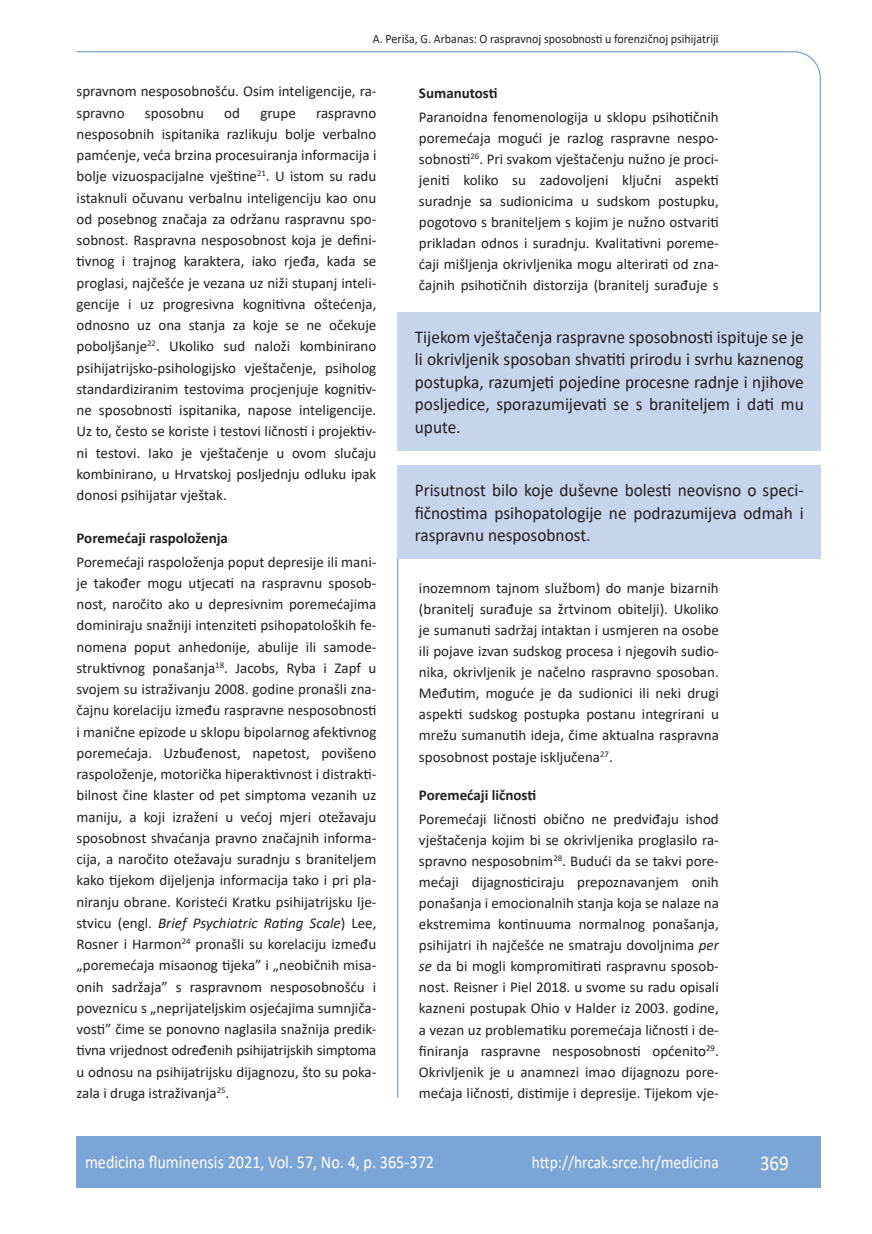
<style>
.page{position:relative;width:872px;height:1234px;background:#fff}
.page>*{position:absolute;margin:0;border:0;box-sizing:border-box;transform-origin:0 0}
.t1{font:21px "Calibri";color:#fff;scale:.9 1}
.anterfile{font:18px/22.5px "Calibri";color:#231f20;text-align:justify;scale:.96 1}
.t2{font:18px "Calibri";color:#fff;scale:.9 1}
.t3{font:17.25px "Calibri";color:#fff;scale:.9 1}
.osnovni_tekst{font:15px/21.3px "Calibri";color:#231f20;text-align:justify}
.podnaslov{font:700 15px "Calibri";color:#231f20}
.glava{font:12.75px "Calibri";color:#231f20;scale:.94 1}
.s1{font-style:italic}
</style>
<div class="page">
<svg style="left:76px;top:51px;width:745px;height:264px"></svg>
<hr style="left:397px;top:558px;width:1px;height:539px;background:#7ca5d7">
<div style="left:77px;top:1135px;width:744px;height:51px;background:#7ca5d7"></div>
<div style="left:398px;top:312px;width:423px;height:138px;background:#c6d5ec"></div>
<div style="left:398px;top:465px;width:422px;height:93px;background:#c6d5ec"></div>
<p class="glava" style="left:373px;top:29px;width:369px">A. Periša, G. Arbanas: O raspravnoj sposobnosti u forenzičnoj psihijatriji</p>
<p class="osnovni_tekst" style="left:77px;top:80px;width:301px">spravnom nesposobnošću. Osim inteligencije, ra&shy;spravno</p>
<p class="osnovni_tekst" style="left:145px;top:102px;width:61px">sposobnu</p>
<p class="osnovni_tekst" style="left:224px;top:102px;width:17px">od</p>
<p class="osnovni_tekst" style="left:260px;top:102px;width:37px">grupe</p>
<p class="osnovni_tekst" style="left:77px;top:102px;width:301px;text-indent:239px">raspravno nesposobnih ispitanika razlikuju bolje verbalno pamćenje, veća brzina procesuiranja informacija i bolje vizuospacijalne vještine<sup>21</sup>. U istom su radu istaknuli očuvanu verbalnu inteligenciju kao onu od posebnog značaja za održanu raspravnu spo&shy;sobnost. Raspravna nesposobnost koja je defini&shy;tivnog i trajnog karaktera, iako rjeđa, kada se proglasi, najčešće je vezana uz niži stupanj inteli&shy;gencije i uz progresivna kognitivna oštećenja, odnosno uz ona stanja za koje se ne očekuje poboljšanje<sup>22</sup>. Ukoliko sud naloži kombinirano psihijatrijsko-psihologijsko vještačenje, psiholog standardiziranim testovima procjenjuje kognitiv&shy;ne sposobnosti ispitanika, napose inteligencije.<br>Uz to, često se koriste i testovi ličnosti i projektiv&shy;ni testovi. Iako je vještačenje u ovom slučaju kombinirano, u Hrvatskoj posljednju odluku ipak donosi psihijatar vještak.</p>
<p class="podnaslov" style="left:77px;top:527px;width:153px">Poremećaji raspoloženja</p>
<p class="osnovni_tekst" style="left:77px;top:550px;width:301px">Poremećaji raspoloženja poput depresije ili mani&shy;je također mogu utjecati na raspravnu sposob&shy;nost, naročito ako u depresivnim poremećajima dominiraju snažniji intenziteti psihopatoloških fe&shy;nomena poput anhedonije, abulije ili samode&shy;struktivnog ponašanja<sup>18</sup>. Jacobs, Ryba i Zapf u svojem su istraživanju 2008. godine pronašli zna&shy;čajnu korelaciju između raspravne nesposobnosti i manične epizode u sklopu bipolarnog afektivnog poremećaja. Uzbuđenost, napetost, povišeno raspoloženje, motorička hiperaktivnost i distrakti&shy;bilnost čine klaster od pet simptoma vezanih uz maniju, a koji izraženi u većoj mjeri otežavaju sposobnost shvaćanja pravno značajnih informa&shy;cija, a naročito otežavaju suradnju s braniteljem kako tijekom dijeljenja informacija tako i pri pla&shy;niranju obrane. Koristeći Kratku psihijatrijsku lje&shy;stvicu (engl. <span class="s1">Brief Psychiatric Rating Scale</span>) Lee, Rosner i Harmon<sup>24</sup> pronašli su korelaciju između „poremećaja misaonog tijeka” i „neobičnih misa&shy;onih sadržaja” s raspravnom nesposobnošću i poveznicu s „neprijateljskim osjećajima sumnjiča&shy;vosti” čime se ponovno naglasila snažnija predik&shy;tivna vrijednost određenih psihijatrijskih simptoma u odnosu na psihijatrijsku dijagnozu, što su poka&shy;zala i druga istraživanja<sup>25</sup>.</p>
<p class="podnaslov" style="left:419px;top:82px;width:80px">Sumanutosti</p>
<p class="osnovni_tekst" style="left:419px;top:106px;width:301px">Paranoidna fenomenologija u sklopu psihotičnih poremećaja mogući je razlog raspravne nespo&shy;sobnosti<sup>26</sup>. Pri svakom vještačenju nužno je proci&shy;jeniti koliko su zadovoljeni ključni aspekti suradnje sa sudionicima u sudskom postupku, pogotovo s braniteljem s kojim je nužno ostvariti prikladan odnos i suradnju. Kvalitativni poreme&shy;ćaji mišljenja okrivljenika mogu alterirati od zna&shy;čajnih psihotičnih distorzija (branitelj surađuje s</p>
<p class="anterfile" style="left:415px;top:325px;width:407px">Tijekom vještačenja raspravne sposobnosti ispituje se je li okrivljenik sposoban shvatiti prirodu i svrhu kaznenog postupka, razumjeti pojedine procesne radnje i njihove posljedice, sporazumijevati se s braniteljem i dati mu upute.</p>
<p class="anterfile" style="left:415px;top:478px;width:406px">Prisutnost bilo koje duševne bolesti neovisno o speci&shy;fičnostima psihopatologije ne podrazumijeva odmah i raspravnu nesposobnost.</p>
<p class="osnovni_tekst" style="left:419px;top:576px;width:301px">inozemnom tajnom službom) do manje bizarnih (branitelj surađuje sa žrtvinom obitelji). Ukoliko je sumanuti sadržaj intaktan i usmjeren na osobe ili pojave izvan sudskog procesa i njegovih sudio&shy;nika, okrivljenik je načelno raspravno sposoban.<br>Međutim, moguće je da sudionici ili neki drugi aspekti sudskog postupka postanu integrirani u mrežu sumanutih ideja, čime aktualna raspravna sposobnost postaje isključena<sup>27</sup>.</p>
<p class="podnaslov" style="left:419px;top:784px;width:119px">Poremećaji ličnosti</p>
<p class="osnovni_tekst" style="left:419px;top:807px;width:301px">Poremećaji ličnosti obično ne predviđaju ishod vještačenja kojim bi se okrivljenika proglasilo ra&shy;spravno nesposobnim<sup>28</sup>. Budući da se takvi pore&shy;mećaji dijagnosticiraju prepoznavanjem onih ponašanja i emocionalnih stanja koja se nalaze na ekstremima kontinuuma normalnog ponašanja, psihijatri ih najčešće ne smatraju dovoljnima <span class="s1">per se</span> da bi mogli kompromitirati raspravnu sposob&shy;nost. Reisner i Piel 2018. u svome su radu opisali kazneni postupak Ohio v Halder iz 2003. godine, a vezan uz problematiku poremećaja ličnosti i de&shy;finiranja raspravne nesposobnosti općenito<sup>29</sup>.<br>Okrivljenik je u anamnezi imao dijagnozu pore&shy;mećaja ličnosti, distimije i depresije. Tijekom vje-</p>
<p class="t2" style="left:85px;top:1149px;width:389px">medicina fluminensis 2021, Vol. 57, No. 4, p. 365-372</p>
<p class="t3" style="left:532px;top:1150px;width:209px">http://hrcak.srce.hr/medicina</p>
<p class="t1" style="left:760px;top:1147px;width:33px">369</p>
</div>
